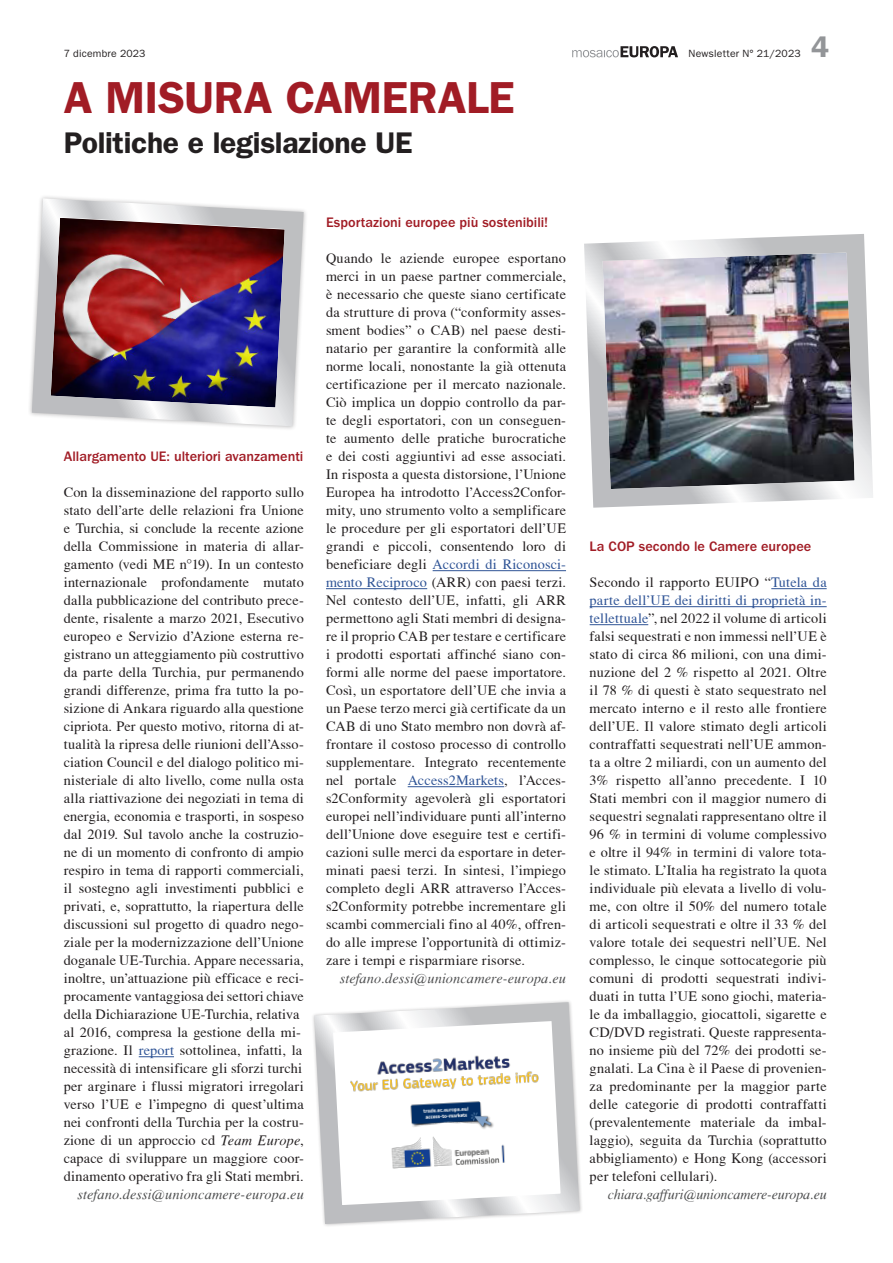
<style>
.page{position:relative;width:893px;height:1263px;background:#fff}
.page>*{position:absolute;margin:0;border:0;box-sizing:border-box;transform-origin:0 0}
.Titel_30{font:600 45px "ITC Franklin Gothic Std";letter-spacing:-.01em;color:#a11c25}
.Untertitel_20{font:600 30px "ITC Franklin Gothic Std";letter-spacing:-.01em;color:#231f20}
.t1{font:600 30px "ITC Franklin Gothic Std";color:#939598}
.Grundschrift{font:14.25px/18px "T Acc LAD";letter-spacing:.01em;color:#231f20;text-align:justify}
.Autor{font:14.25px "T Acc LAD Italic";color:#4b4c4d}
.Zwischentitel{font:500 14.25px "ITC Franklin Gothic Std";color:#a11c25}
.t2{font:10.5px "ITC Franklin Gothic Std";letter-spacing:.015em;color:#231f20}
.s1{color:#2f5496}
.s2{font-family:"T Acc LAD Italic"}
</style>
<div class="page">
<svg style="left:572px;top:46px;width:106px;height:11px"></svg>
<hr style="left:433px;top:570px;width:133px;height:1px;background:#2f5496">
<hr style="left:326px;top:588px;width:101px;height:1px;background:#2f5496">
<hr style="left:408px;top:786px;width:96px;height:1px;background:#2f5496">
<img style="left:29px;top:196px;width:277px;height:233px">
<hr style="left:139px;top:1056px;width:35px;height:1px;background:#2f5496">
<hr style="left:771px;top:588px;width:56px;height:1px;background:#2f5496">
<hr style="left:590px;top:606px;width:237px;height:1px;background:#2f5496">
<hr style="left:590px;top:624px;width:58px;height:1px;background:#2f5496">
<svg style="left:313px;top:1001px;width:269px;height:225px"></svg>
<img style="left:584px;top:234px;width:289px;height:274px">
<p class="t2" style="left:64px;top:48px;width:83px">7 dicembre 2023</p>
<p class="t2" style="left:688px;top:48px;width:114px">Newsletter N° 21/2023</p>
<p class="Titel_30" style="left:64px;top:71px;width:452px">A MISURA CAMERALE</p>
<p class="Untertitel_20" style="left:64px;top:125px;width:350px">Politiche e legislazione UE</p>
<h2 class="t1" style="left:811px;top:29px;width:19px">4</h2>
<p class="Zwischentitel" style="left:64px;top:448px;width:241px">Allargamento UE: ulteriori avanzamenti</p>
<p class="Grundschrift" style="left:64px;top:483px;width:242px;text-align:left">Con la disseminazione del rapporto sullo stato dell’arte delle relazioni fra Unione e Turchia, si conclude la recente azione della Commissione in materia di allar&shy;gamento (vedi ME n°19). In un contesto internazionale profondamente mutato dalla pubblicazione del contributo prece&shy;dente, risalente a marzo 2021, Esecutivo europeo e Servizio d’Azione esterna re&shy;gistrano un atteggiamento più costruttivo da parte della Turchia, pur permanendo grandi differenze, prima fra tutto la po&shy;sizione di Ankara riguardo alla questione cipriota. Per questo motivo, ritorna di at&shy;tualità la ripresa delle riunioni dell’Asso&shy;ciation Council e del dialogo politico mi&shy;nisteriale di alto livello, come nulla osta alla riattivazione dei negoziati in tema di energia, economia e trasporti, in sospeso dal 2019. Sul tavolo anche la costruzio&shy;ne di un momento di confronto di ampio respiro in tema di rapporti commerciali, il sostegno agli investimenti pubblici e privati, e, soprattutto, la riapertura delle discussioni sul progetto di quadro nego&shy;ziale per la modernizzazione dell’Unione doganale UE-Turchia. Appare necessaria, inoltre, un’attuazione più efficace e reci&shy;procamente vantaggiosa dei settori chiave della Dichiarazione UE-Turchia, relativa al 2016, compresa la gestione della mi&shy;grazione. Il <span class="s1">report</span> sottolinea, infatti, la necessità di intensificare gli sforzi turchi per arginare i flussi migratori irregolari verso l’UE e l’impegno di quest’ultima nei confronti della Turchia per la costru&shy;zione di un approccio cd <span class="s2">Team Europe</span>, capace di sviluppare un maggiore coor&shy;dinamento operativo fra gli Stati membri.</p>
<p class="Autor" style="left:77px;top:1186px;width:228px">stefano.dessi@unioncamere-europa.eu</p>
<p class="Zwischentitel" style="left:326px;top:214px;width:224px">Esportazioni europee più sostenibili!</p>
<p class="Grundschrift" style="left:326px;top:249px;width:242px">Quando le aziende europee esportano merci in un paese partner commerciale, è necessario che queste siano certificate da strutture di prova (“conformity asses&shy;sment bodies” o CAB) nel paese desti&shy;natario per garantire la conformità alle norme locali, nonostante la già ottenuta certificazione per il mercato nazionale.<br>Ciò implica un doppio controllo da par&shy;te degli esportatori, con un conseguen&shy;te aumento delle pratiche burocratiche e dei costi aggiuntivi ad esse associati.<br>In risposta a questa distorsione, l’Unione Europea ha introdotto l’Access2Confor&shy;mity, uno strumento volto a semplificare le procedure per gli esportatori dell’UE grandi e piccoli, consentendo loro di beneficiare degli <span class="s1">Accordi di Riconosci&shy;mento Reciproco</span> (ARR) con paesi terzi.<br>Nel contesto dell’UE, infatti, gli ARR permettono agli Stati membri di designa&shy;re il proprio CAB per testare e certificare i prodotti esportati affinché siano con&shy;formi alle norme del paese importatore.<br>Così, un esportatore dell’UE che invia a un Paese terzo merci già certificate da un CAB di uno Stato membro non dovrà af&shy;frontare il costoso processo di controllo supplementare. Integrato recentemente nel portale <span class="s1">Access2Markets</span>, l’Acces&shy;s2Conformity agevolerà gli esportatori europei nell’individuare punti all’interno dell’Unione dove eseguire test e certifi&shy;cazioni sulle merci da esportare in deter&shy;minati paesi terzi. In sintesi, l’impiego completo degli ARR attraverso l’Acces&shy;s2Conformity potrebbe incrementare gli scambi commerciali fino al 40%, offren&shy;do alle imprese l’opportunità di ottimiz&shy;zare i tempi e risparmiare risorse.</p>
<p class="Autor" style="left:340px;top:970px;width:228px">stefano.dessi@unioncamere-europa.eu</p>
<p class="Zwischentitel" style="left:590px;top:538px;width:223px">La COP secondo le Camere europee</p>
<p class="Grundschrift" style="left:590px;top:573px;width:239px">Secondo il rapporto EUIPO “<span class="s1">Tutela da parte dell’UE dei diritti di proprietà in&shy;tellettuale</span>”, nel 2022 il volume di articoli falsi sequestrati e non immessi nell’UE è stato di circa 86 milioni, con una dimi&shy;nuzione del 2 % rispetto al 2021. Oltre il 78 % di questi è stato sequestrato nel mercato interno e il resto alle frontiere dell’UE. Il valore stimato degli articoli contraffatti sequestrati nell’UE ammon&shy;ta a oltre 2 miliardi, con un aumento del 3% rispetto all’anno precedente. I 10<br>Stati membri con il maggior numero di sequestri segnalati rappresentano oltre il 96 % in termini di volume complessivo e oltre il 94% in termini di valore tota&shy;le stimato. L’Italia ha registrato la quota individuale più elevata a livello di volu&shy;me, con oltre il 50% del numero totale di articoli sequestrati e oltre il 33 % del valore totale dei sequestri nell’UE. Nel complesso, le cinque sottocategorie più comuni di prodotti sequestrati indivi&shy;duati in tutta l’UE sono giochi, materia&shy;le da imballaggio, giocattoli, sigarette e CD/DVD registrati. Queste rappresenta&shy;no insieme più del 72% dei prodotti se&shy;gnalati. La Cina è il Paese di provenien&shy;za predominante per la maggior parte delle categorie di prodotti contraffatti (prevalentemente materiale da imbal&shy;laggio), seguita da Turchia (soprattutto abbigliamento) e Hong Kong (accessori per telefoni cellulari).</p>
<p class="Autor" style="left:608px;top:1186px;width:220px">chiara.gaffuri@unioncamere-europa.eu</p>
</div>
